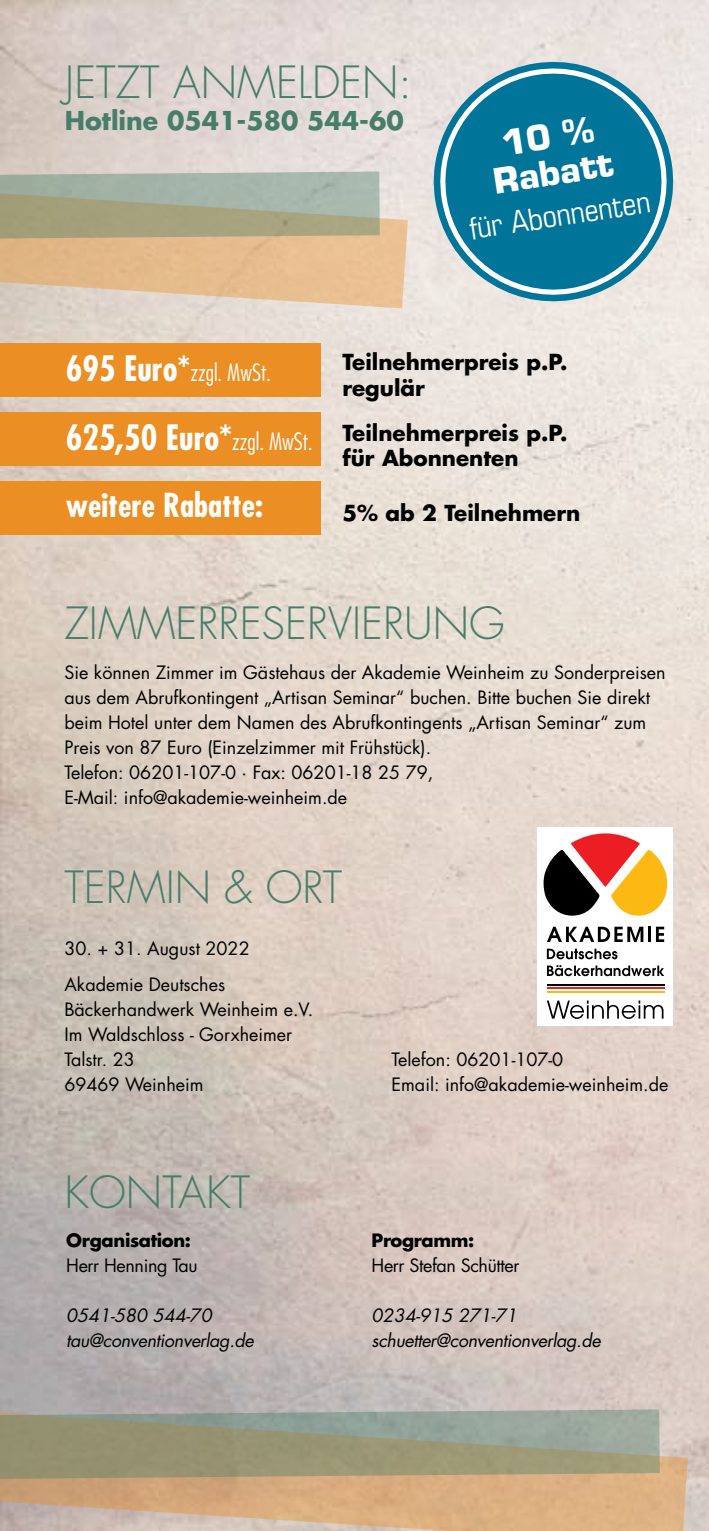
<style>
.page{position:relative;width:709px;height:1531px;background:#fff}
.page>*{position:absolute;margin:0;border:0;box-sizing:border-box;transform-origin:0 0}
.t1{font:300 43.25px "Futura";color:#477e69}
.t2{font:700 34.25px/36.5px "Eurostile";color:#fff;text-align:center}
.t3{font:700 condensed 34px "Futura";color:#fff}
.t4{font:700 condensed 32.25px "Futura";color:#fff}
.t5{font:condensed 30.5px "Eurostile";color:#fff}
.t6{font:700 25.25px "Futura";color:#477e69}
.t7{font:300 condensed 23.25px "Futura";color:#fff}
.t8{font:700 21.5px/25px "Futura";color:#000}
.t9{font:18px/25px "Futura";color:#000}
.t10{font:italic 18px/25px "Futura";letter-spacing:-.02em;color:#000}
.t11{font:18px "Futura";letter-spacing:-.02em;color:#000}
.t12{font:700 18px "Futura";letter-spacing:-.02em;color:#000}
.s1{font-weight:700;font-size:34px}
.s2{font-weight:300;font-size:23.25px}
</style>
<div class="page">
<svg style="left:0;top:189px;width:408px;height:119px;background:#e4c19b"></svg>
<svg style="left:0;top:1407px;width:688px;height:124px;background:#d5b08c"></svg>
<svg style="left:0;top:171px;width:380px;height:68px;background:#a8ac94"></svg>
<svg style="left:0;top:1409px;width:659px;height:70px;background:#9b9b82"></svg>
<div style="left:0;top:412px;width:321px;height:54px;background:#eb8e23"></div>
<div style="left:0;top:343px;width:321px;height:54px;background:#eb8e23"></div>
<div style="left:0;top:481px;width:321px;height:54px;background:#eb8e23"></div>
<svg style="left:428px;top:60px;width:250px;height:244px;background:#d7dada"></svg>
<svg style="left:437px;top:66px;width:232px;height:231px;background:#3990ac"></svg>
<hr style="left:547px;top:991px;width:117px;height:2px;background:#fdb913">
<hr style="left:547px;top:987px;width:117px;height:2px;background:#ed1d24">
<hr style="left:547px;top:984px;width:117px;height:1px;background:#000">
<svg style="left:543px;top:833px;width:125px;height:83px"></svg>
<svg style="left:547px;top:1000px;width:116px;height:19px"></svg>
<svg style="left:547px;top:927px;width:96px;height:15px"></svg>
<hr style="left:648px;top:927px;width:3px;height:15px;background:#000">
<svg style="left:656px;top:927px;width:8px;height:15px"></svg>
<svg style="left:547px;top:949px;width:70px;height:10px"></svg>
<svg style="left:547px;top:965px;width:117px;height:11px"></svg>
<h1 class="t1" style="left:65px;top:54px;width:348px">JETZT ANMELDEN:</h1>
<h3 class="t6" style="left:65px;top:103px;width:340px">hotline 0541-580 544-60</h3>
<h2 class="t2" style="left:485px;top:127px;width:122px;rotate:-9deg">10 %<br>Rabatt</h2>
<h3 class="t5" style="left:466px;top:211px;width:189px;rotate:-9deg">für Abonnenten</h3>
<p class="t7" style="left:66px;top:358px;width:207px"><span class="s1">695 euro*</span>zzgl. MwSt.</p>
<p class="t8" style="left:342px;top:349px;width:226px">teilnehmerpreis p.P. regulär</p>
<h3 class="t3" style="left:66px;top:415px;width:248px">625,50 euro*<span class="s2">zzgl. MwSt.</span></h3>
<p class="t8" style="left:342px;top:420px;width:226px">teilnehmerpreis p.P. für abonnenten</p>
<h3 class="t4" style="left:66px;top:484px;width:199px">weitere Rabatte:</h3>
<p class="t8" style="left:342px;top:499px;width:239px">5% ab 2 teilnehmern</p>
<h1 class="t1" style="left:64px;top:596px;width:442px">ZIMMERRESERVIERUNG</h1>
<p class="t9" style="left:64px;top:659px;width:602px">sie können Zimmer im Gästehaus der akademie Weinheim zu sonderpreisen aus dem abrufkontingent „artisan seminar“ buchen. Bitte buchen sie direkt beim Hotel unter dem namen des abrufkontingents „artisan seminar“ zum Preis von 87 Euro (Einzelzimmer mit Frühstück).<br>telefon: 06201-107-0 · Fax: 06201-18 25 79,<br>E-Mail: info@akademie-weinheim.de</p>
<h1 class="t1" style="left:64px;top:860px;width:279px">TERMIN &amp; ORT</h1>
<p class="t9" style="left:64px;top:931px;width:187px;line-height:35.2px">30. + 31. august 2022 akademie Deutsches</p>
<p class="t9" style="left:64px;top:996px;width:250px">Bäckerhandwerk Weinheim e.V.<br>Im Waldschloss - Gorxheimer talstr. 23<br>69469 Weinheim</p>
<p class="t9" style="left:391px;top:1046px;width:278px">telefon: 06201-107-0<br>Email: info@akademie-weinheim.de</p>
<h1 class="t1" style="left:64px;top:1164px;width:187px">KONTAKT</h1>
<p class="t12" style="left:66px;top:1227px;width:126px">Organisation:</p>
<p class="t11" style="left:66px;top:1252px;width:133px">Herr Henning tau</p>
<p class="t10" style="left:66px;top:1302px;width:189px">0541-580 544-70 tau@conventionverlag.de</p>
<p class="t12" style="left:371px;top:1227px;width:104px">Programm:</p>
<p class="t11" style="left:371px;top:1252px;width:149px">Herr stefan schütter</p>
<p class="t10" style="left:371px;top:1302px;width:231px">0234-915 271-71 schuetter@conventionverlag.de</p>
</div>
